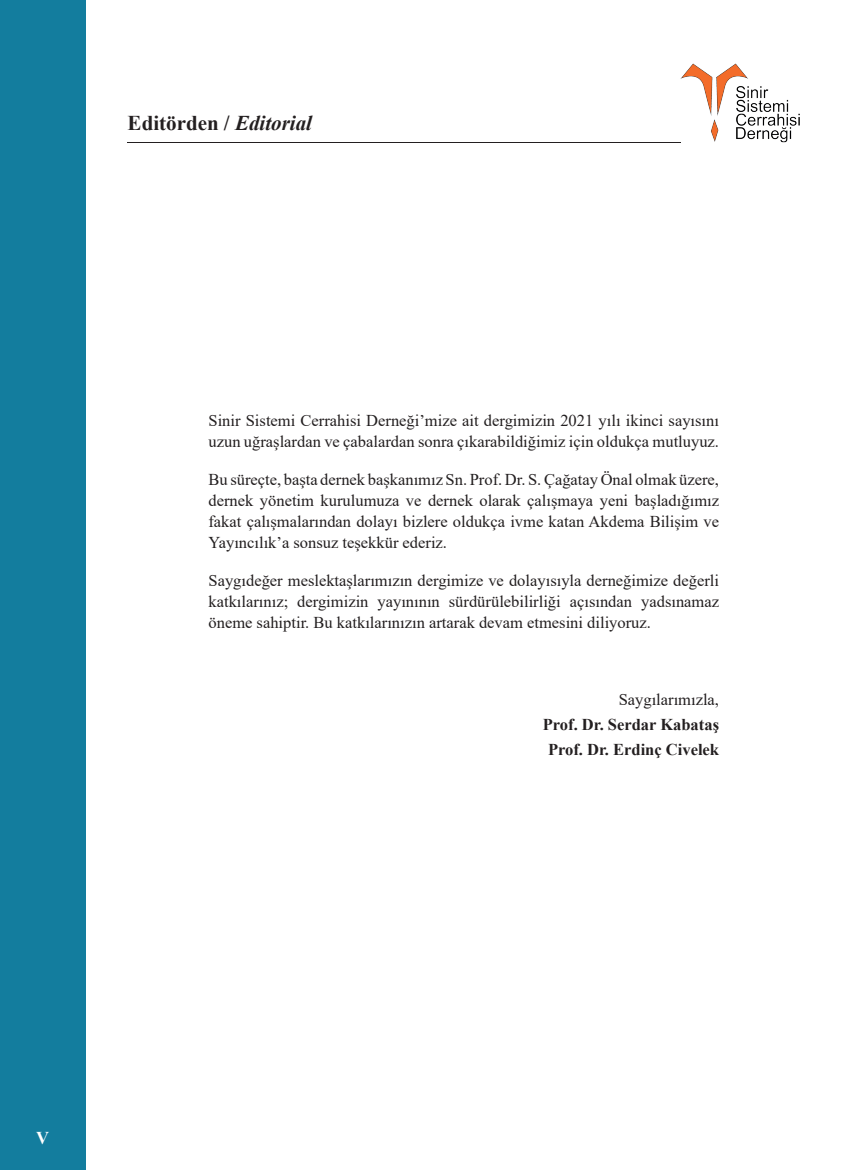
<style>
.page{position:relative;width:851px;height:1170px;background:#fff}
.page>*{position:absolute;margin:0;border:0;box-sizing:border-box;transform-origin:0 0}
.t1{font:700 21px "Times New Roman";color:#231f20}
.t2{font:700 18px "Times New Roman";color:#fff}
.Editörden{font:16.5px/21px "Times New Roman";color:#231f20;text-align:justify}
.Editörden-2{font:700 16.5px "Times New Roman";color:#231f20}
.s1{font-style:italic}
</style>
<div class="page">
<div style="left:0;top:0;width:85px;height:1169px;background:#137d9e"></div>
<img style="left:680px;top:64px;width:119px;height:78px">
<hr style="left:128px;top:142px;width:552px;height:1px;background:#231f20">
<p class="t1" style="left:128px;top:107px;width:186px">Editörden / <span class="s1">Editorial</span></p>
<p class="Editörden" style="left:208px;top:410px;width:512px">Sinir Sistemi Cerrahisi Derneği’mize ait dergimizin 2021 yılı ikinci sayısını uzun uğraşlardan ve çabalardan sonra çıkarabildiğimiz için oldukça mutluyuz.</p>
<p class="Editörden" style="left:208px;top:469px;width:512px">Bu süreçte, başta dernek başkanımız Sn. Prof. Dr. S. Çağatay Önal olmak üzere, dernek yönetim kurulumuza ve dernek olarak çalışmaya yeni başladığımız fakat çalışmalarından dolayı bizlere oldukça ivme katan Akdema Bilişim ve Yayıncılık’a sonsuz teşekkür ederiz.</p>
<p class="Editörden" style="left:208px;top:570px;width:512px">Saygıdeğer meslektaşlarımızın dergimize ve dolayısıyla derneğimize değerli katkılarınız; dergimizin yayınının sürdürülebilirliği açısından yadsınamaz öneme sahiptir. Bu katkılarınızın artarak devam etmesini diliyoruz.</p>
<p class="Editörden" style="left:618px;top:688px;width:102px">Saygılarımızla,</p>
<p class="Editörden-2" style="left:542px;top:712px;width:178px">Prof. Dr. Serdar Kabataş</p>
<p class="Editörden-2" style="left:548px;top:737px;width:172px">Prof. Dr. Erdinç Civelek</p>
<p class="t2" style="left:36px;top:1125px;width:14px">V</p>
</div>
